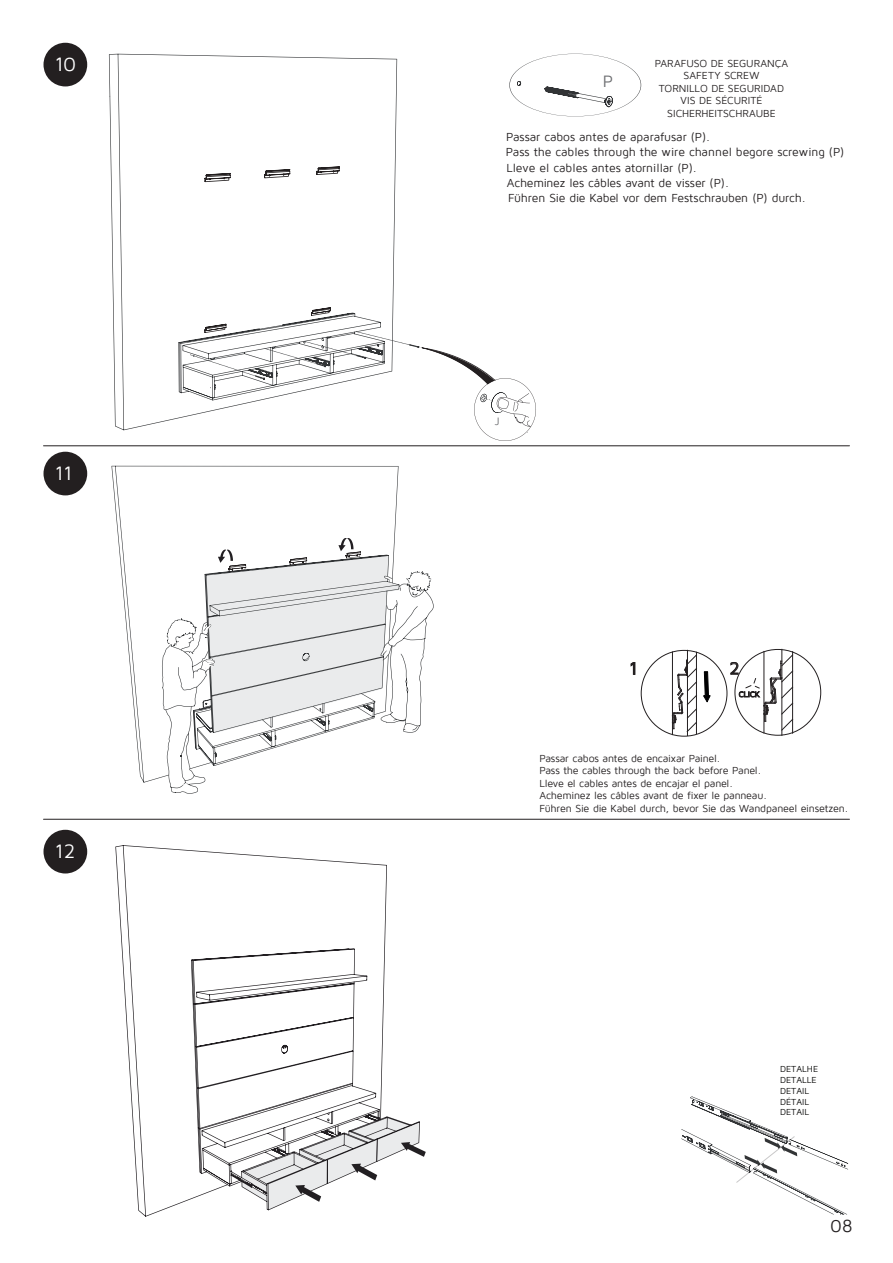
<style>
.page{position:relative;width:893px;height:1263px;background:#fff}
.page>*{position:absolute;margin:0;border:0;box-sizing:border-box;transform-origin:0 0}
.t1{font:19.95px "Maven Pro";color:#fff}
.t2{font:18px "Maven Pro";color:#231f20}
.t3{font:17.55px "Maven Pro";color:#231f20}
.t4{font:16.95px "Maven Pro";color:#6c6d70}
.t5{font:12px/15.3px "Maven Pro";color:#231f20}
.t6{font:11.1px "Maven Pro";color:#6c6d70}
.t7{font:10.5px/12.6px "Maven Pro";letter-spacing:-.015em;color:#231f20;text-align:center}
.t8{font:9px/10.8px "Maven Pro";color:#050504}
</style>
<div class="page">
<div style="left:44px;top:43px;width:43px;height:43px;background:#231f20;border-radius:50%"></div>
<hr style="left:44px;top:445px;width:805px;height:1px;background:#231f20">
<div style="left:44px;top:452px;width:43px;height:43px;background:#231f20;border-radius:50%"></div>
<hr style="left:44px;top:819px;width:805px;height:1px;background:#231f20">
<div style="left:44px;top:830px;width:43px;height:43px;background:#231f20;border-radius:50%"></div>
<svg style="left:109px;top:54px;width:289px;height:376px"></svg>
<svg style="left:111px;top:466px;width:288px;height:317px"></svg>
<svg style="left:162px;top:538px;width:272px;height:256px"></svg>
<svg style="left:115px;top:845px;width:272px;height:372px"></svg>
<svg style="left:198px;top:1083px;width:228px;height:127px"></svg>
<svg style="left:509px;top:54px;width:132px;height:62px"></svg>
<svg style="left:178px;top:166px;width:358px;height:275px"></svg>
<svg style="left:681px;top:1096px;width:167px;height:118px"></svg>
<hr style="left:781px;top:649px;width:1px;height:86px;background:#231f20">
<hr style="left:792px;top:652px;width:1px;height:81px;background:#231f20">
<hr style="left:764px;top:651px;width:1px;height:55px;background:#231f20">
<hr style="left:687px;top:650px;width:1px;height:85px;background:#231f20">
<hr style="left:696px;top:652px;width:1px;height:82px;background:#231f20">
<hr style="left:672px;top:652px;width:1px;height:64px;background:#231f20">
<svg style="left:630px;top:662px;width:6px;height:13px"></svg>
<svg style="left:730px;top:654px;width:64px;height:79px"></svg>
<svg style="left:672px;top:654px;width:39px;height:80px"></svg>
<h1 class="t1" style="left:55px;top:54px;width:23px">10</h1>
<h1 class="t1" style="left:55px;top:463px;width:19px">11</h1>
<h1 class="t1" style="left:55px;top:841px;width:22px">12</h1>
<p class="t7" style="left:655px;top:57px;width:135px">PARAFUSO DE SEGURANÇA<br>SAFETY SCREW<br>TORNILLO DE SEGURIDAD<br>VIS DE SÉCURITÉ<br>SICHERHEITSCHRAUBE</p>
<p class="t5" style="left:506px;top:145px;width:340px">Pass the cables through the wire channel begore screwing (P)</p>
<h3 class="t4" style="left:603px;top:73px;width:12px">P</h3>
<p class="t5" style="left:506px;top:130px;width:206px">Passar cabos antes de aparafusar (P).</p>
<p class="t5" style="left:506px;top:160px;width:301px">Lleve el cables antes atornillar (P).<br>Acheminez les câbles avant de visser (P).<br>Führen Sie die Kabel vor dem Festschrauben (P) durch.</p>
<p class="t6" style="left:495px;top:415px;width:6px">J</p>
<h3 class="t3" style="left:729px;top:659px;width:12px">2</h3>
<p class="t7" style="left:539px;top:752px;width:310px;text-align:left">Passar cabos antes de encaixar Painel.<br>Pass the cables through the back before Panel.<br>Lleve el cables antes de encajar el panel.<br>Acheminez les câbles avant de fixer le panneau.<br>Führen Sie die Kabel durch, bevor Sie das Wandpaneel einsetzen.</p>
<p class="t8" style="left:780px;top:1064px;width:39px">DETALHE<br>DETALLE<br>DETAIL<br>DÉTAIL<br>DETAIL</p>
<h2 class="t2" style="left:830px;top:1217px;width:24px">08</h2>
</div>
